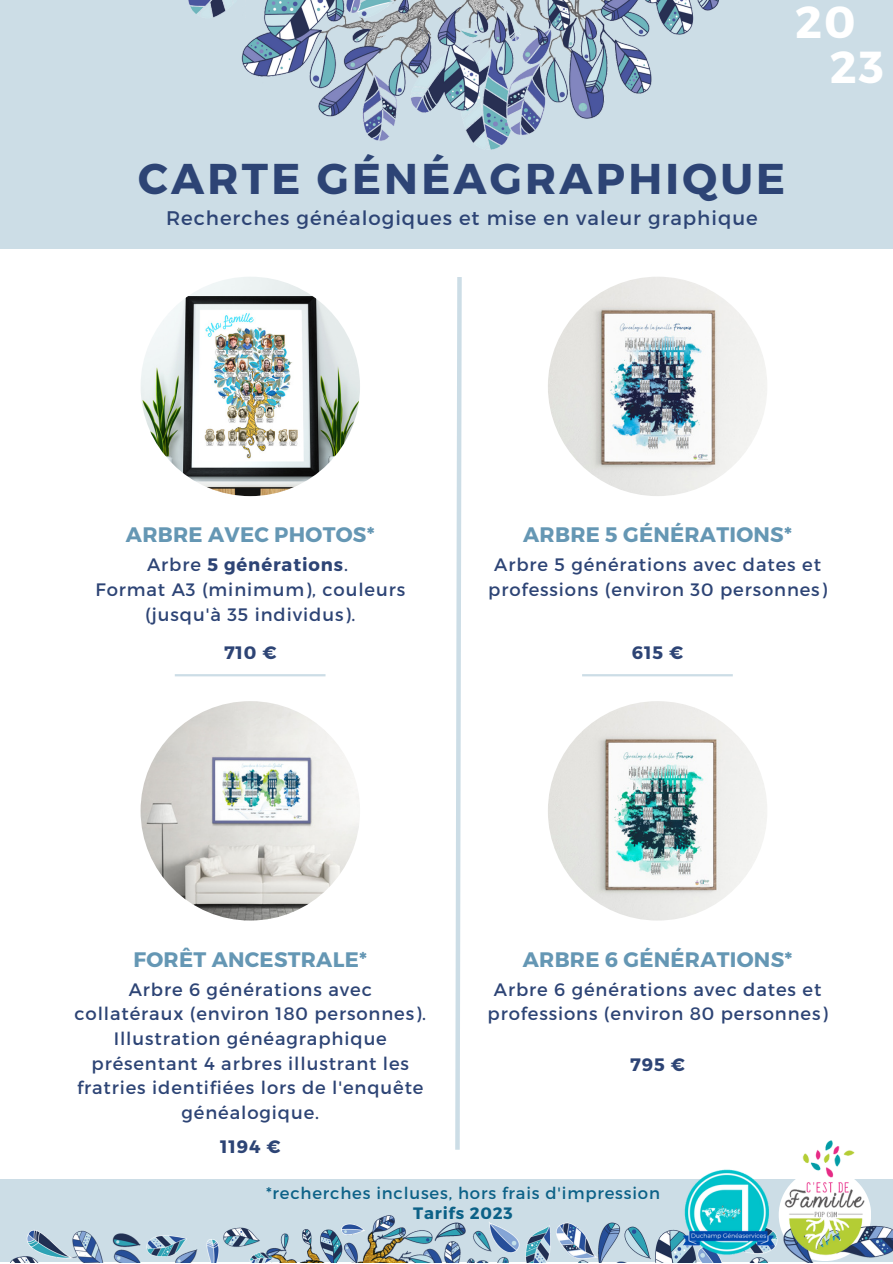
<style>
.page{position:relative;width:893px;height:1264px;background:#fff}
.page>*{position:absolute;margin:0;border:0;box-sizing:border-box;transform-origin:0 0}
.t1{font:700 44.85px "Montserrat";color:#fff}
.t2{font:700 43.05px "Montserrat";letter-spacing:.075em;color:#2d4475}
.t3{font:700 21px "Montserrat";letter-spacing:.01em;color:#6597b4}
.t4{font:19.65px "Montserrat";letter-spacing:.05em;color:#2d4475}
.t5{font:18px/24.8px "Montserrat";letter-spacing:.05em;color:#2d4475;text-align:center}
.t6{font:700 18px "Montserrat";letter-spacing:.05em;color:#2d4475}
.t7{font:16.5px "Montserrat";letter-spacing:.05em;color:#0c6187}
.t8{font:700 16.5px "Montserrat";letter-spacing:.05em;color:#0c6187}
.s1{font-weight:400}
</style>
<div class="page">
<div style="left:0;top:0;width:892px;height:248px;background:#ccdde6"></div>
<img style="left:140px;top:277px;width:220px;height:219px;border-radius:50%">
<svg style="left:455px;top:277px;width:7px;height:873px"></svg>
<img style="left:548px;top:277px;width:219px;height:219px;border-radius:50%">
<hr style="left:582px;top:674px;width:150px;height:2px;background:#ccdde6">
<hr style="left:175px;top:674px;width:150px;height:2px;background:#ccdde6">
<img style="left:140px;top:701px;width:220px;height:219px;border-radius:50%">
<img style="left:548px;top:701px;width:219px;height:219px;border-radius:50%">
<div style="left:0;top:1178px;width:892px;height:83px;background:#ccdde6"></div>
<img style="left:0;top:1207px;width:892px;height:55px">
<img style="left:188px;top:0;width:531px;height:150px">
<img style="left:678px;top:1169px;width:100px;height:92px">
<img style="left:781px;top:1140px;width:87px;height:116px">
<p class="t1" style="left:795px;top:-7px;width:62px">20</p>
<p class="t1" style="left:829px;top:37px;width:56px">23</p>
<p class="t2" style="left:138px;top:151px;width:648px">CARTE GÉNÉAGRAPHIQUE</p>
<p class="t4" style="left:166px;top:205px;width:593px">Recherches généalogiques et mise en valeur graphique</p>
<p class="t3" style="left:126px;top:521px;width:250px">ARBRE AVEC PHOTOS*</p>
<p class="t6" style="left:147px;top:553px;width:202px"><span class="s1">Arbre</span> 5 générations<span class="s1">.</span></p>
<p class="t5" style="left:95px;top:576px;width:311px">Format A3 (minimum), couleurs (jusqu'à 35 individus).</p>
<p class="t6" style="left:224px;top:641px;width:54px">710 €</p>
<p class="t3" style="left:523px;top:521px;width:270px">ARBRE 5 GÉNÉRATIONS*</p>
<p class="t5" style="left:488px;top:551px;width:340px">Arbre 5 générations avec dates et professions (environ 30 personnes)</p>
<p class="t6" style="left:632px;top:641px;width:53px">615 €</p>
<p class="t3" style="left:134px;top:945px;width:235px">FORÊT ANCESTRALE*</p>
<p class="t5" style="left:74px;top:975px;width:353px">Arbre 6 générations avec collatéraux (environ 180 personnes).<br>Illustration généagraphique présentant 4 arbres illustrant les fratries identifiées lors de l'enquête généalogique.</p>
<p class="t6" style="left:220px;top:1134px;width:62px">1194 €</p>
<p class="t3" style="left:523px;top:945px;width:271px">ARBRE 6 GÉNÉRATIONS*</p>
<p class="t5" style="left:487px;top:975px;width:341px">Arbre 6 générations avec dates et professions (environ 80 personnes)</p>
<p class="t6" style="left:630px;top:1053px;width:56px">795 €</p>
<p class="t7" style="left:266px;top:1182px;width:395px">*recherches incluses, hors frais d'impression</p>
<p class="t8" style="left:413px;top:1202px;width:101px">Tarifs 2023</p>
</div>
